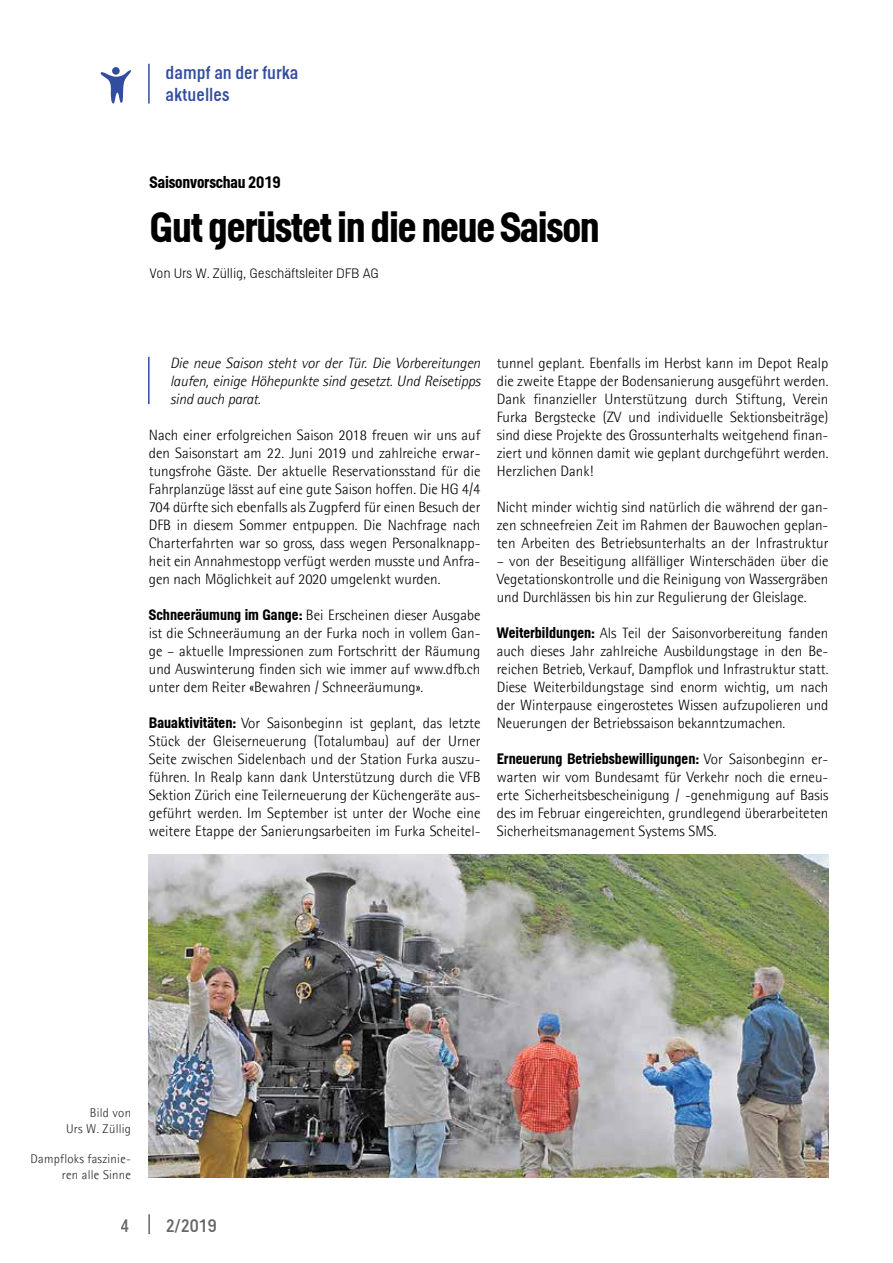
<style>
.page{position:relative;width:893px;height:1263px;background:#fff}
.page>*{position:absolute;margin:0;border:0;box-sizing:border-box;transform-origin:0 0}
.t1{font:700 42px "Helsinki";letter-spacing:-.03em;color:#000}
.t2{font:18px/21.6px "Helsinki";color:#324da0}
.t3{font:18px "Helsinki";color:#000}
.t4{font:700 16.5px "Helsinki";letter-spacing:-.01em;color:#000}
.t5{font:300 15px/18px "Agfa Rotis Semisans";color:#000;text-align:justify}
.t6{font:italic 300 15px/18px "Agfa Rotis Semisans";letter-spacing:-.01em;color:#000;text-align:justify}
.t7{font:700 15px "Helsinki";color:#000}
.t8{font:300 13.5px "Helsinki";letter-spacing:-.01em;color:#000}
.t9{font:300 12.75px/15.5px "Agfa Rotis Semisans";letter-spacing:.02em;color:#292624;text-align:right}
.s1{font-family:"Helsinki";font-weight:700}
.s2{font-family:"Agfa Rotis Semisans";font-weight:300}
</style>
<div class="page">
<svg style="left:100px;top:67px;width:32px;height:37px"></svg>
<hr style="left:148px;top:64px;width:2px;height:40px;background:#324da0">
<hr style="left:148px;top:1214px;width:2px;height:20px;background:#000">
<hr style="left:148px;top:357px;width:2px;height:47px;background:#324da0">
<img style="left:148px;top:854px;width:680px;height:323px">
<p class="t2" style="left:166px;top:61px;width:134px">dampf an der furka aktuelles</p>
<p class="t4" style="left:150px;top:172px;width:133px">Saisonvorschau 2019</p>
<h1 class="t1" style="left:150px;top:202px;width:452px">Gut gerüstet in die neue Saison</h1>
<p class="t8" style="left:150px;top:265px;width:231px">Von Urs W. Züllig, Geschäftsleiter DFB AG</p>
<p class="t6" style="left:170px;top:354px;width:312px">Die neue Saison steht vor der Tür. Die Vorbereitungen laufen, einige Höhepunkte sind gesetzt. Und Reisetipps sind auch parat.</p>
<p class="t5" style="left:149px;top:426px;width:333px">Nach einer erfolgreichen Saison 2018 freuen wir uns auf den Saisonstart am 22. Juni 2019 und zahlreiche erwar&shy;tungsfrohe Gäste. Der aktuelle Reservationsstand für die Fahrplanzüge lässt auf eine gute Saison hoffen. Die HG 4/4<br>704 dürfte sich ebenfalls als Zugpferd für einen Besuch der DFB in diesem Sommer entpuppen. Die Nachfrage nach Charterfahrten war so gross, dass wegen Personalknapp&shy;heit ein Annahmestopp verfügt werden musste und Anfra&shy;gen nach Möglichkeit auf 2020 umgelenkt wurden.</p>
<p class="t5" style="left:149px;top:606px;width:333px"><span class="s1">Schneeräumung im Gange:</span> Bei Erscheinen dieser Ausgabe ist die Schneeräumung an der Furka noch in vollem Gan&shy;ge – aktuelle Impressionen zum Fortschritt der Räumung und Auswinterung finden sich wie immer auf www.dfb.ch unter dem Reiter «Bewahren / Schneeräumung».</p>
<p class="t5" style="left:149px;top:714px;width:333px"><span class="s1">Bauaktivitäten:</span> Vor Saisonbeginn ist geplant, das letzte Stück der Gleiserneuerung (Totalumbau) auf der Urner Seite zwischen Sidelenbach und der Station Furka auszu&shy;führen. In Realp kann dank Unterstützung durch die VFB Sektion Zürich eine Teilerneuerung der Küchengeräte aus&shy;geführt werden. Im September ist unter der Woche eine weitere Etappe der Sanierungsarbeiten im Furka Scheitel-</p>
<p class="t5" style="left:497px;top:354px;width:333px">tunnel geplant. Ebenfalls im Herbst kann im Depot Realp die zweite Etappe der Bodensanierung ausgeführt werden.<br>Dank finanzieller Unterstützung durch Stiftung, Verein Furka Bergstecke (ZV und individuelle Sektionsbeiträge) sind diese Projekte des Grossunterhalts weitgehend finan&shy;ziert und können damit wie geplant durchgeführt werden.<br>Herzlichen Dank!</p>
<p class="t5" style="left:497px;top:498px;width:333px">Nicht minder wichtig sind natürlich die während der gan&shy;zen schneefreien Zeit im Rahmen der Bauwochen geplan&shy;ten Arbeiten des Betriebsunterhalts an der Infrastruktur</p>
<p class="t5" style="left:497px;top:552px;width:333px">– von der Beseitigung allfälliger Winterschäden über die Vegetationskontrolle und die Reinigung von Wassergräben und Durchlässen bis hin zur Regulierung der Gleislage.</p>
<p class="t5" style="left:497px;top:624px;width:333px"><span class="s1">Weiterbildungen:</span> Als Teil der Saisonvorbereitung fanden auch dieses Jahr zahlreiche Ausbildungstage in den Be&shy;reichen Betrieb, Verkauf, Dampflok und Infrastruktur statt.<br>Diese Weiterbildungstage sind enorm wichtig, um nach der Winterpause eingerostetes Wissen aufzupolieren und Neuerungen der Betriebssaison bekanntzumachen.</p>
<p class="t7" style="left:497px;top:750px;width:333px">Erneuerung Betriebsbewilligungen: <span class="s2">Vor Saisonbeginn er-</span></p>
<p class="t5" style="left:497px;top:768px;width:333px">warten wir vom Bundesamt für Verkehr noch die erneu&shy;erte Sicherheitsbescheinigung / -genehmigung auf Basis des im Februar eingereichten, grundlegend überarbeiteten Sicherheitsmanagement Systems SMS.</p>
<p class="t9" style="left:66px;top:1105px;width:66px">Bild von<br>Urs W. Züllig</p>
<p class="t9" style="left:31px;top:1151px;width:102px">Dampfloks faszinie&shy;ren alle Sinne</p>
<p class="t3" style="left:121px;top:1215px;width:10px">4</p>
<p class="t3" style="left:165px;top:1215px;width:53px">2/2019</p>
</div>
